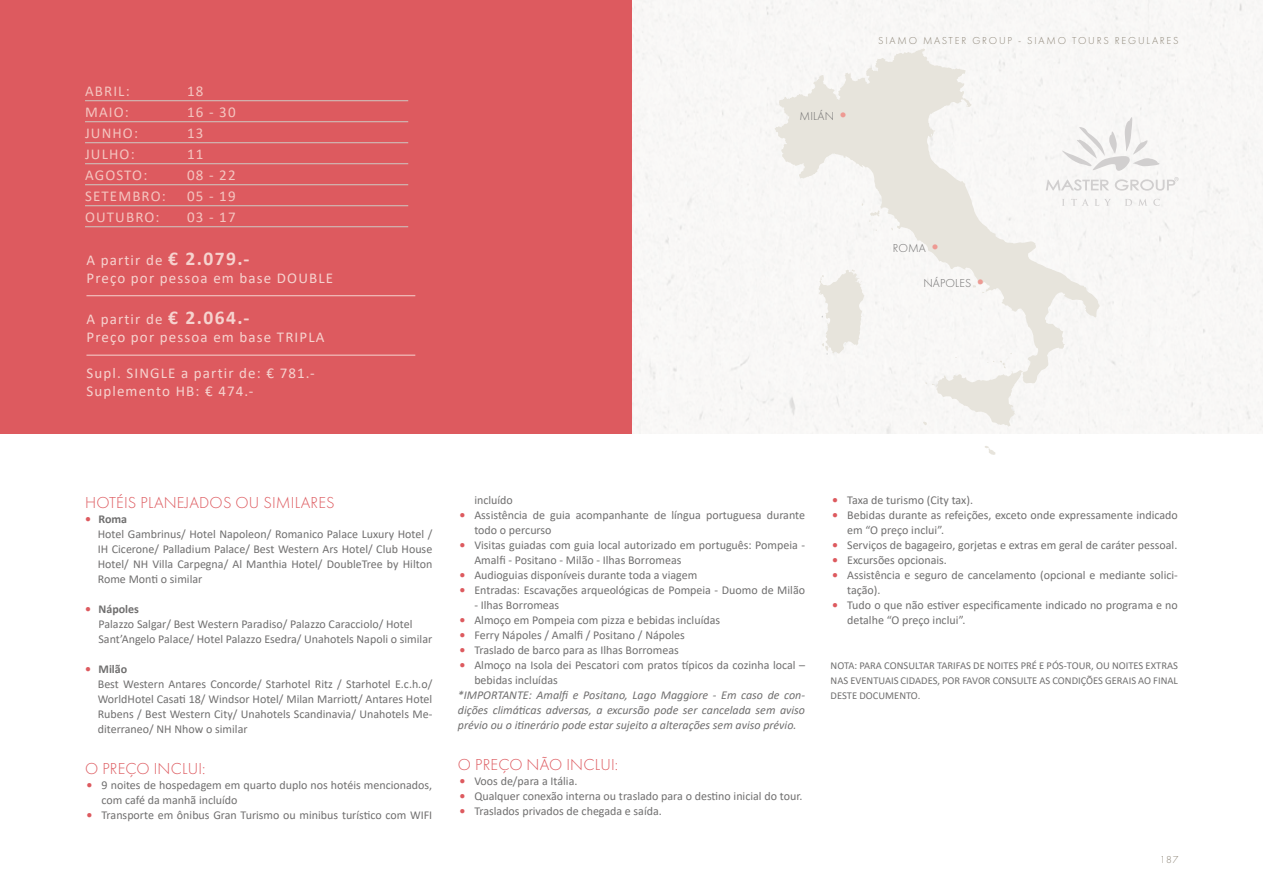
<style>
.page{position:relative;width:1263px;height:893px;background:#fff}
.page>*{position:absolute;margin:0;border:0;box-sizing:border-box;transform-origin:0 0}
.t1{font:300 16.5px "Futura PT";letter-spacing:.01em;color:#dd5a5f}
.t2{font:15px/18px "Calibri";letter-spacing:.075em;color:#f6d3cf}
.t3{font:15px "Calibri";letter-spacing:.075em;color:#f4c5c0}
.t4{font:12px/15px "Calibri";color:#706f6f}
.t5{font:italic 12px/15px "Calibri";color:#706f6f;text-align:justify}
.t6{font:300 12px "Futura PT";letter-spacing:.01em;color:#706f6f}
.t7{font:10.5px/15px "Calibri";color:#706f6f;text-align:justify}
.t8{font:300 10.5px "Futura PT";letter-spacing:.17em;color:#8d8577}
.s1{font-weight:700;font-size:19.5px}
.s2{font-size:18px;color:#ee9a93}
.s3{font-weight:700;color:#dd5a5f}
.s4{font-weight:700}
</style>
<div class="page">
<div style="left:631px;top:0;width:632px;height:433px;background:#f9f7f6"></div>
<div style="left:0;top:0;width:631px;height:433px;background:#dd5a5f"></div>
<hr style="left:86px;top:295px;width:329px;height:1px;background:#f6d3cf">
<hr style="left:86px;top:355px;width:329px;height:1px;background:#f6d3cf">
<hr style="left:85px;top:100px;width:323px;height:1px;background:#cec9c3">
<hr style="left:85px;top:121px;width:323px;height:1px;background:#cec9c3">
<hr style="left:85px;top:142px;width:323px;height:1px;background:#cec9c3">
<hr style="left:85px;top:163px;width:323px;height:1px;background:#cec9c3">
<hr style="left:85px;top:184px;width:323px;height:1px;background:#cec9c3">
<hr style="left:85px;top:205px;width:323px;height:1px;background:#cec9c3">
<hr style="left:85px;top:226px;width:323px;height:1px;background:#cec9c3">
<svg style="left:985px;top:446px;width:10px;height:9px"></svg>
<svg style="left:775px;top:48px;width:325px;height:335px;fill:#f7f6f5"></svg>
<svg style="left:923px;top:353px;width:101px;height:74px"></svg>
<svg style="left:869px;top:210px;width:11px;height:12px"></svg>
<svg style="left:818px;top:269px;width:46px;height:86px"></svg>
<svg style="left:1062px;top:117px;width:97px;height:54px"></svg>
<svg style="left:1115px;top:177px;width:64px;height:14px"></svg>
<svg style="left:1046px;top:179px;width:63px;height:12px"></svg>
<svg style="left:1062px;top:199px;width:3px;height:7px"></svg>
<svg style="left:1071px;top:199px;width:40px;height:7px"></svg>
<svg style="left:1125px;top:199px;width:7px;height:7px"></svg>
<svg style="left:1138px;top:199px;width:9px;height:7px"></svg>
<svg style="left:1153px;top:199px;width:7px;height:7px"></svg>
<p class="t3" style="left:85px;top:81px;width:46px">ABRIL:</p>
<p class="t3" style="left:187px;top:81px;width:18px">18</p>
<p class="t3" style="left:85px;top:102px;width:45px">MAIO:</p>
<p class="t3" style="left:187px;top:102px;width:50px">16 - 30</p>
<p class="t3" style="left:85px;top:123px;width:55px">JUNHO:</p>
<p class="t3" style="left:187px;top:123px;width:18px">13</p>
<p class="t3" style="left:85px;top:144px;width:51px">JULHO:</p>
<p class="t3" style="left:187px;top:144px;width:18px">11</p>
<p class="t3" style="left:85px;top:165px;width:64px">AGOSTO:</p>
<p class="t3" style="left:187px;top:165px;width:50px">08 - 22</p>
<p class="t3" style="left:85px;top:186px;width:82px">SETEMBRO:</p>
<p class="t3" style="left:187px;top:186px;width:50px">05 - 19</p>
<p class="t3" style="left:85px;top:207px;width:76px">OUTUBRO:</p>
<p class="t3" style="left:187px;top:207px;width:50px">03 - 17</p>
<p class="t2" style="left:86px;top:250px;width:248px">A partir de <span class="s1">€ 2.079.-<br></span>Preço por pessoa em base DOUBLE</p>
<p class="t2" style="left:86px;top:310px;width:240px">A partir de <span class="s1">€ 2.064.-<br></span>Preço por pessoa em base TRIPLA</p>
<p class="t2" style="left:86px;top:364px;width:230px">Supl. SINGLE a partir de: € 781.-<br>Suplemento HB: € 474.-</p>
<p class="t6" style="left:799px;top:109px;width:54px">MILÁN<span class="s2">•</span></p>
<p class="t8" style="left:878px;top:34px;width:302px">SIAMO MASTER GROUP - SIAMO TOURS REGULARES</p>
<p class="t6" style="left:893px;top:241px;width:53px">ROMA<span class="s2">•</span></p>
<p class="t6" style="left:923px;top:276px;width:67px">NÁPOLES<span class="s2">•</span></p>
<h1 class="t1" style="left:85px;top:493px;width:251px">HOTÉIS PLANEJADOS OU SIMILARES</h1>
<p class="t4" style="left:98px;top:511px;width:336px;text-indent:-13px"><span class="s3">•</span> <span class="s4">Roma<br></span>Hotel Gambrinus/ Hotel Napoleon/ Romanico Palace Luxury Hotel / IH Cicerone/ Palladium Palace/ Best Western Ars Hotel/ Club House Hotel/ NH Villa Carpegna/ Al Manthia Hotel/ DoubleTree by Hilton Rome Monti o similar</p>
<p class="t4" style="left:98px;top:601px;width:335px;text-indent:-13px"><span class="s3">•</span> <span class="s4">Nápoles<br></span>Palazzo Salgar/ Best Western Paradiso/ Palazzo Caracciolo/ Hotel<br>Sant’Angelo Palace/ Hotel Palazzo Esedra/ Unahotels Napoli o similar</p>
<p class="t4" style="left:98px;top:661px;width:336px;text-indent:-13px"><span class="s3">•</span> <span class="s4">Milão<br></span>Best Western Antares Concorde/ Starhotel Ritz / Starhotel E.c.h.o/ WorldHotel Casati 18/ Windsor Hotel/ Milan Marriott/ Antares Hotel Rubens / Best Western City/ Unahotels Scandinavia/ Unahotels Me&shy;diterraneo/ NH Nhow o similar</p>
<h1 class="t1" style="left:85px;top:759px;width:122px">O PREÇO INCLUI:</h1>
<p class="t4" style="left:102px;top:777px;width:332px;text-indent:-15px"><span class="s3">•</span> 9 noites de hospedagem em quarto duplo nos hotéis mencionados, com café da manhã incluído</p>
<p class="t4" style="left:87px;top:807px;width:347px"><span class="s3">•</span> Transporte em ônibus Gran Turismo ou minibus turístico com WIFI</p>
<p class="t4" style="left:474px;top:493px;width:40px">incluído</p>
<p class="t4" style="left:474px;top:508px;width:332px;text-indent:-15px"><span class="s3">•</span> Assistência de guia acompanhante de língua portuguesa durante todo o percurso</p>
<p class="t4" style="left:474px;top:538px;width:332px;text-indent:-15px"><span class="s3">•</span> Visitas guiadas com guia local autorizado em português: Pompeia -<br>Amalfi - Positano - Milão - Ilhas Borromeas</p>
<p class="t4" style="left:459px;top:568px;width:239px"><span class="s3">•</span> Audioguias disponíveis durante toda a viagem</p>
<p class="t4" style="left:459px;top:583px;width:347px"><span class="s3">•</span> Entradas: Escavações arqueológicas de Pompeia - Duomo de Milão</p>
<p class="t4" style="left:474px;top:598px;width:86px">- Ilhas Borromeas</p>
<p class="t4" style="left:459px;top:613px;width:262px"><span class="s3">•</span> Almoço em Pompeia com pizza e bebidas incluídas</p>
<p class="t4" style="left:459px;top:628px;width:227px"><span class="s3">•</span> Ferry Nápoles / Amalfi / Positano / Nápoles</p>
<p class="t4" style="left:459px;top:643px;width:221px"><span class="s3">•</span> Traslado de barco para as Ilhas Borromeas</p>
<p class="t4" style="left:474px;top:658px;width:332px;text-indent:-15px"><span class="s3">•</span> Almoço na Isola dei Pescatori com pratos típicos da cozinha local – bebidas incluídas</p>
<p class="t5" style="left:458px;top:687px;width:349px">*IMPORTANTE: Amalfi e Positano, Lago Maggiore - Em caso de con&shy;dições climáticas adversas, a excursão pode ser cancelada sem aviso prévio ou o itinerário pode estar sujeito a alterações sem aviso prévio.</p>
<h1 class="t1" style="left:458px;top:755px;width:162px">O PREÇO NÃO INCLUI:</h1>
<p class="t4" style="left:459px;top:773px;width:120px"><span class="s3">•</span> Voos de/para a Itália.</p>
<p class="t4" style="left:459px;top:788px;width:344px"><span class="s3">•</span> Qualquer conexão interna ou traslado para o destino inicial do tour.</p>
<p class="t4" style="left:459px;top:803px;width:204px"><span class="s3">•</span> Traslados privados de chegada e saída.</p>
<p class="t4" style="left:832px;top:493px;width:142px"><span class="s3">•</span> Taxa de turismo (City tax).</p>
<p class="t4" style="left:847px;top:508px;width:332px;text-indent:-15px"><span class="s3">•</span> Bebidas durante as refeições, exceto onde expressamente indicado em “O preço inclui”.</p>
<p class="t4" style="left:832px;top:538px;width:347px"><span class="s3">•</span> Serviços de bagageiro, gorjetas e extras em geral de caráter pessoal.</p>
<p class="t4" style="left:832px;top:553px;width:116px"><span class="s3">•</span> Excursões opcionais.</p>
<p class="t4" style="left:847px;top:568px;width:332px;text-indent:-15px"><span class="s3">•</span> Assistência e seguro de cancelamento (opcional e mediante solici&shy;tação).</p>
<p class="t4" style="left:847px;top:598px;width:332px;text-indent:-15px"><span class="s3">•</span> Tudo o que não estiver especificamente indicado no programa e no detalhe “O preço inclui”.</p>
<p class="t7" style="left:831px;top:658px;width:349px">NOTA: PARA CONSULTAR TARIFAS DE NOITES PRÉ E PÓS-TOUR, OU NOITES EXTRAS NAS EVENTUAIS CIDADES, POR FAVOR CONSULTE AS CONDIÇÕES GERAIS AO FINAL DESTE DOCUMENTO.</p>
<p class="t8" style="left:1160px;top:853px;width:20px">187</p>
</div>
